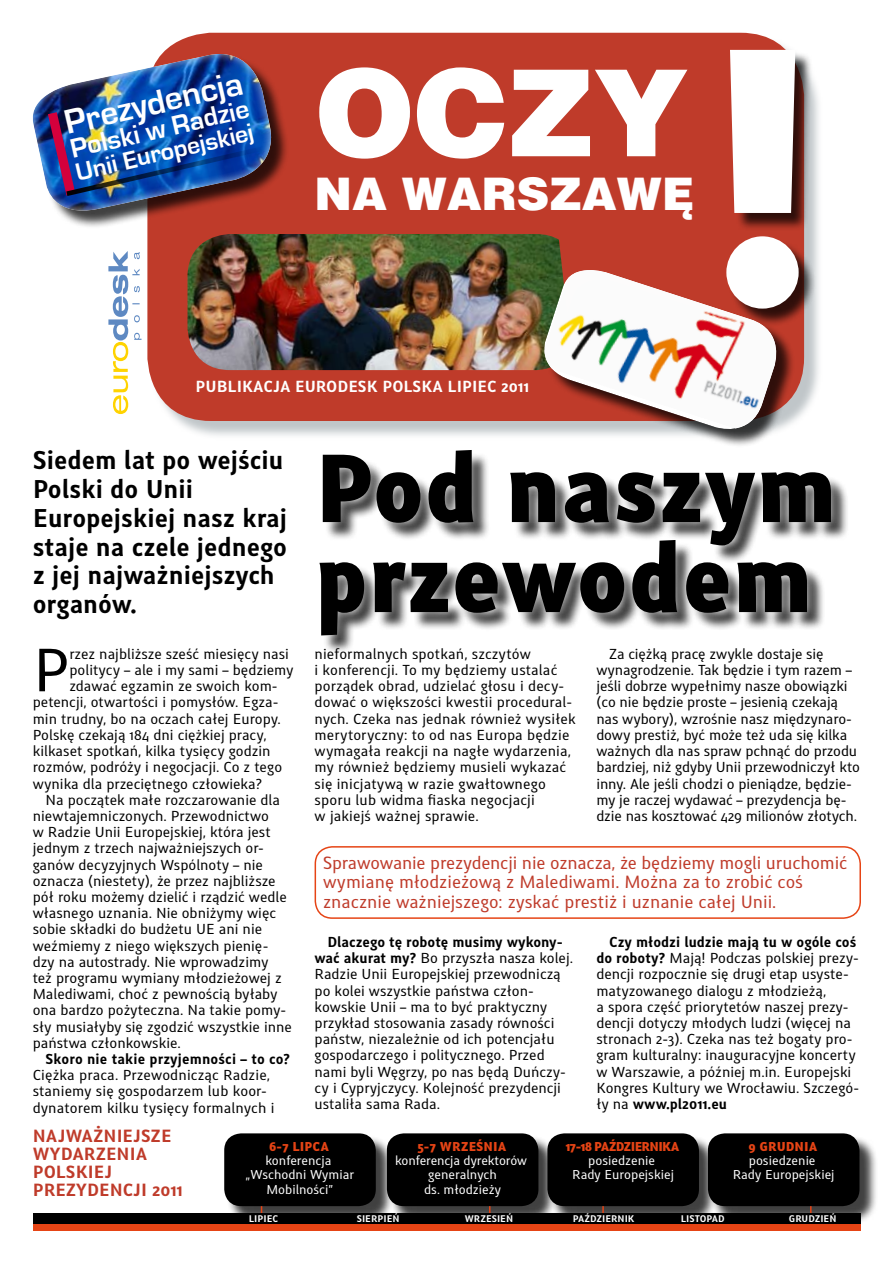
<style>
.page{position:relative;width:893px;height:1263px;background:#fff}
.page>*{position:absolute;margin:0;border:0;box-sizing:border-box;transform-origin:0 0}
.t1{font:900 330px "Nessus";color:#fff}
.t2{font:900 120px "Switzerland";color:#fff}
.t3{font:900 90px/90px "Nessus";color:#000}
.t4{font:56.85px "Nessus";color:#000}
.t5{font:900 45px "Switzerland";color:#fff}
.t6{font:700 35.1px "Eurostile";color:#fff}
.t7{font:700 27.6px "Eurostile";color:#fff}
.t8{font:700 25.65px "Eurostile";color:#fff}
.t9{font:700 24px/28.8px "Nessus";color:#000}
.t10{font:16.5px/19.8px "Nessus";color:#bf3b2a}
.t11{font:700 16.5px/18px "Nessus";color:#bf3b2a}
.t12{font:700 15px "Nessus";color:#fff}
.t13{font:13.5px/16.2px "Nessus";color:#000}
.t14{font:700 13.5px "Nessus";letter-spacing:.01em;color:#000}
.t15{font:12px/14.4px "Nessus";color:#fff;text-align:center}
.t16{font:900 12px "Nessus";color:#e64415}
.t17{font:900 12px "Nessus";letter-spacing:-.06em;color:#e64415}
.t18{font:700 9px "Nessus";color:#fff}
.s1{font-weight:700}
</style>
<div class="page">
<div style="left:150px;top:35px;width:679px;height:411px;background:#abb3b7;opacity:.75"></div>
<div style="left:147px;top:33px;width:657px;height:388px;background:#bf3b2a;border-radius:64px"></div>
<div style="left:35px;top:56px;width:274px;height:195px;background:#000;opacity:.75"></div>
<img style="left:32px;top:45px;width:248px;height:176px">
<div style="left:309px;top:440px;width:584px;height:233px;background:#fff;opacity:.75"></div>
<svg style="left:108px;top:251px;width:34px;height:163px"></svg>
<img style="left:187px;top:234px;width:375px;height:136px">
<div style="left:33px;top:1224px;width:827px;height:6px;background:#e64415"></div>
<div style="left:226px;top:1136px;width:175px;height:95px;background:#000;opacity:.75"></div>
<div style="left:224px;top:1133px;width:152px;height:73px;background:#000;border-radius:17px"></div>
<div style="left:389px;top:1136px;width:179px;height:95px;background:#000;opacity:.75"></div>
<div style="left:387px;top:1133px;width:151px;height:73px;background:#000;border-radius:17px"></div>
<div style="left:550px;top:1136px;width:175px;height:95px;background:#000;opacity:.75"></div>
<div style="left:547px;top:1133px;width:152px;height:73px;background:#000;border-radius:17px"></div>
<div style="left:710px;top:1136px;width:175px;height:95px;background:#000;opacity:.75"></div>
<div style="left:708px;top:1133px;width:151px;height:73px;background:#000;border-radius:17px"></div>
<div style="left:315px;top:846px;width:546px;height:73px;border:2px solid #e64415;border-radius:17px"></div>
<svg style="left:810px;top:1206px;width:2px;height:7px"></svg>
<svg style="left:602px;top:1206px;width:2px;height:7px"></svg>
<div style="left:33px;top:1213px;width:827px;height:11px;background:#000"></div>
<div style="left:729px;top:52px;width:164px;height:441px;background:#000;opacity:.75"></div>
<div style="left:547px;top:272px;width:272px;height:201px;background:#000;opacity:.75"></div>
<svg style="left:534px;top:260px;width:252px;height:180px"></svg>
<h3 class="t6" style="left:60px;top:105px;width:184px;rotate:-13deg">Prezydencja</h3>
<h3 class="t7" style="left:67px;top:135px;width:184px;rotate:-13deg">Polski w Radzie</h3>
<h3 class="t8" style="left:73px;top:159px;width:183px;rotate:-13deg">Unii Europejskiej</h3>
<h2 class="t2" style="left:315px;top:42px;width:375px">OCZY</h2>
<h3 class="t5" style="left:315px;top:167px;width:381px">NA WARSZAWĘ</h3>
<p class="t12" style="left:196px;top:377px;width:335px">PUBLIKACJA EURODESK POLSKA LIPIEC 2011</p>
<h1 class="t1" style="left:702px;top:-35px;width:123px">!</h1>
<h3 class="t9" style="left:33px;top:446px;width:256px">Siedem lat po wejściu<br>Polski do Unii<br>Europejskiej nasz kraj staje na czele jednego z jej najważniejszych organów.</h3>
<h3 class="t3" style="left:315px;top:444px;width:524px">Pod naszym przewodem</h3>
<h3 class="t4" style="left:33px;top:635px;width:38px">P</h3>
<p class="t13" style="left:69px;top:646px;width:221px">rzez najbliższe sześć miesięcy nasi</p>
<p class="t13" style="left:315px;top:646px;width:263px">nieformalnych spotkań, szczytów<br>i konferencji. To my będziemy ustalać porządek obrad, udzielać głosu i decy&shy;dować o większości kwestii procedural&shy;nych. Czeka nas jednak również wysiłek merytoryczny: to od nas Europa będzie wymagała reakcji na nagłe wydarzenia, my również będziemy musieli wykazać się inicjatywą w razie gwałtownego sporu lub widma fiaska negocjacji<br>w jakiejś ważnej sprawie.</p>
<p class="t13" style="left:596px;top:646px;width:265px;text-indent:13px">Za ciężką pracę zwykle dostaje się wynagrodzenie. Tak będzie i tym razem – jeśli dobrze wypełnimy nasze obowiązki (co nie będzie proste – jesienią czekają nas wybory), wzrośnie nasz międzynaro&shy;dowy prestiż, być może też uda się kilka ważnych dla nas spraw pchnąć do przodu bardziej, niż gdyby Unii przewodniczył kto inny. Ale jeśli chodzi o pieniądze, będzie&shy;my je raczej wydawać – prezydencja bę&shy;dzie nas kosztować 429 milionów złotych.</p>
<p class="t13" style="left:69px;top:662px;width:226px">politycy – ale i my sami – będziemy</p>
<p class="t13" style="left:69px;top:678px;width:210px">zdawać egzamin ze swoich kom-</p>
<p class="t13" style="left:33px;top:694px;width:247px">petencji, otwartości i pomysłów. Egza-</p>
<p class="t13" style="left:33px;top:711px;width:250px">min trudny, bo na oczach całej Europy.</p>
<p class="t13" style="left:33px;top:727px;width:235px">Polskę czekają 184 dni ciężkiej pracy,</p>
<p class="t13" style="left:33px;top:743px;width:239px">kilkaset spotkań, kilka tysięcy godzin</p>
<p class="t13" style="left:33px;top:759px;width:251px">rozmów, podróży i negocjacji. Co z tego</p>
<p class="t13" style="left:33px;top:775px;width:231px">wynika dla przeciętnego człowieka?</p>
<p class="t13" style="left:46px;top:792px;width:236px">Na początek małe rozczarowanie dla</p>
<p class="t13" style="left:33px;top:808px;width:238px">niewtajemniczonych. Przewodnictwo</p>
<p class="t13" style="left:33px;top:824px;width:240px">w Radzie Unii Europejskiej, która jest</p>
<p class="t13" style="left:33px;top:840px;width:233px">jednym z trzech najważniejszych or-</p>
<p class="t13" style="left:33px;top:856px;width:232px">ganów decyzyjnych Wspólnoty – nie</p>
<p class="t13" style="left:33px;top:873px;width:244px">oznacza (niestety), że przez najbliższe</p>
<p class="t13" style="left:33px;top:889px;width:256px">pół roku możemy dzielić i rządzić wedle</p>
<p class="t13" style="left:33px;top:905px;width:245px">własnego uznania. Nie obniżymy więc</p>
<p class="t13" style="left:33px;top:921px;width:231px">sobie składki do budżetu UE ani nie</p>
<p class="t13" style="left:33px;top:937px;width:237px">weźmiemy z niego większych pienię-</p>
<p class="t13" style="left:33px;top:954px;width:237px">dzy na autostrady. Nie wprowadzimy</p>
<p class="t13" style="left:33px;top:970px;width:251px">też programu wymiany młodzieżowej z</p>
<p class="t13" style="left:33px;top:986px;width:246px">Malediwami, choć z pewnością byłaby</p>
<p class="t13" style="left:33px;top:1002px;width:255px">ona bardzo pożyteczna. Na takie pomy-</p>
<p class="t13" style="left:33px;top:1018px;width:261px">sły musiałyby się zgodzić wszystkie inne</p>
<p class="t13" style="left:33px;top:1035px;width:150px">państwa członkowskie.</p>
<p class="t14" style="left:46px;top:1050px;width:246px">Skoro nie takie przyjemności – to co?</p>
<p class="t13" style="left:33px;top:1067px;width:243px">Ciężka praca. Przewodnicząc Radzie, staniemy się gospodarzem lub koor&shy;dynatorem kilku tysięcy formalnych i</p>
<p class="t10" style="left:323px;top:853px;width:526px">Sprawowanie prezydencji nie oznacza, że będziemy mogli uruchomić wymianę młodzieżową z Malediwami. Można za to zrobić coś znacznie ważniejszego: zyskać prestiż i uznanie całej Unii.</p>
<p class="t13" style="left:596px;top:934px;width:264px;text-indent:13px"><span class="s1">Czy młodzi ludzie mają tu w ogóle coś do roboty?</span> Mają! Podczas polskiej prezy&shy;dencji rozpocznie się drugi etap usyste&shy;matyzowanego dialogu z młodzieżą,<br>a spora część priorytetów naszej prezy&shy;dencji dotyczy młodych ludzi (więcej na stronach 2-3). Czeka nas też bogaty pro&shy;gram kulturalny: inauguracyjne koncerty w Warszawie, a później m.in. Europejski Kongres Kultury we Wrocławiu. Szczegó&shy;ły na <span class="s1">www.pl2011.eu</span></p>
<p class="t13" style="left:315px;top:934px;width:260px;text-indent:13px"><span class="s1">Dlaczego tę robotę musimy wykony&shy;wać akurat my?</span> Bo przyszła nasza kolej.<br>Radzie Unii Europejskiej przewodniczą po kolei wszystkie państwa człon&shy;kowskie Unii – ma to być praktyczny przykład stosowania zasady równości państw, niezależnie od ich potencjału gospodarczego i politycznego. Przed nami byli Węgrzy, po nas będą Duńczy&shy;cy i Cypryjczycy. Kolejność prezydencji ustaliła sama Rada.</p>
<p class="t11" style="left:33px;top:1127px;width:152px">NAJWAŻNIEJSZE<br>WYDARZENIA<br>POLSKIEJ<br>PREZYDENCJI 2011</p>
<p class="t16" style="left:269px;top:1138px;width:61px">6-7 LIPCA</p>
<p class="t15" style="left:246px;top:1153px;width:110px">konferencja „Wschodni Wymiar<br>Mobilności”</p>
<p class="t16" style="left:417px;top:1138px;width:91px">5-7 WRZEŚNIA</p>
<p class="t15" style="left:395px;top:1153px;width:134px">konferencja dyrektorów generalnych<br>ds. młodzieży</p>
<p class="t17" style="left:565px;top:1138px;width:115px">17-18 PAŹDZIERNIKA</p>
<p class="t15" style="left:572px;top:1153px;width:103px">posiedzenie<br>Rady Europejskiej</p>
<p class="t16" style="left:748px;top:1138px;width:70px">9 GRUDNIA</p>
<p class="t15" style="left:733px;top:1153px;width:103px">posiedzenie<br>Rady Europejskiej</p>
<p class="t18" style="left:249px;top:1213px;width:31px">LIPIEC</p>
<p class="t18" style="left:357px;top:1213px;width:44px">SIERPIEŃ</p>
<p class="t18" style="left:465px;top:1213px;width:50px">WRZESIEŃ</p>
<p class="t18" style="left:573px;top:1213px;width:63px">PAŹDZIERNIK</p>
<p class="t18" style="left:681px;top:1213px;width:45px">LISTOPAD</p>
<p class="t18" style="left:789px;top:1213px;width:49px">GRUDZIEŃ</p>
</div>
